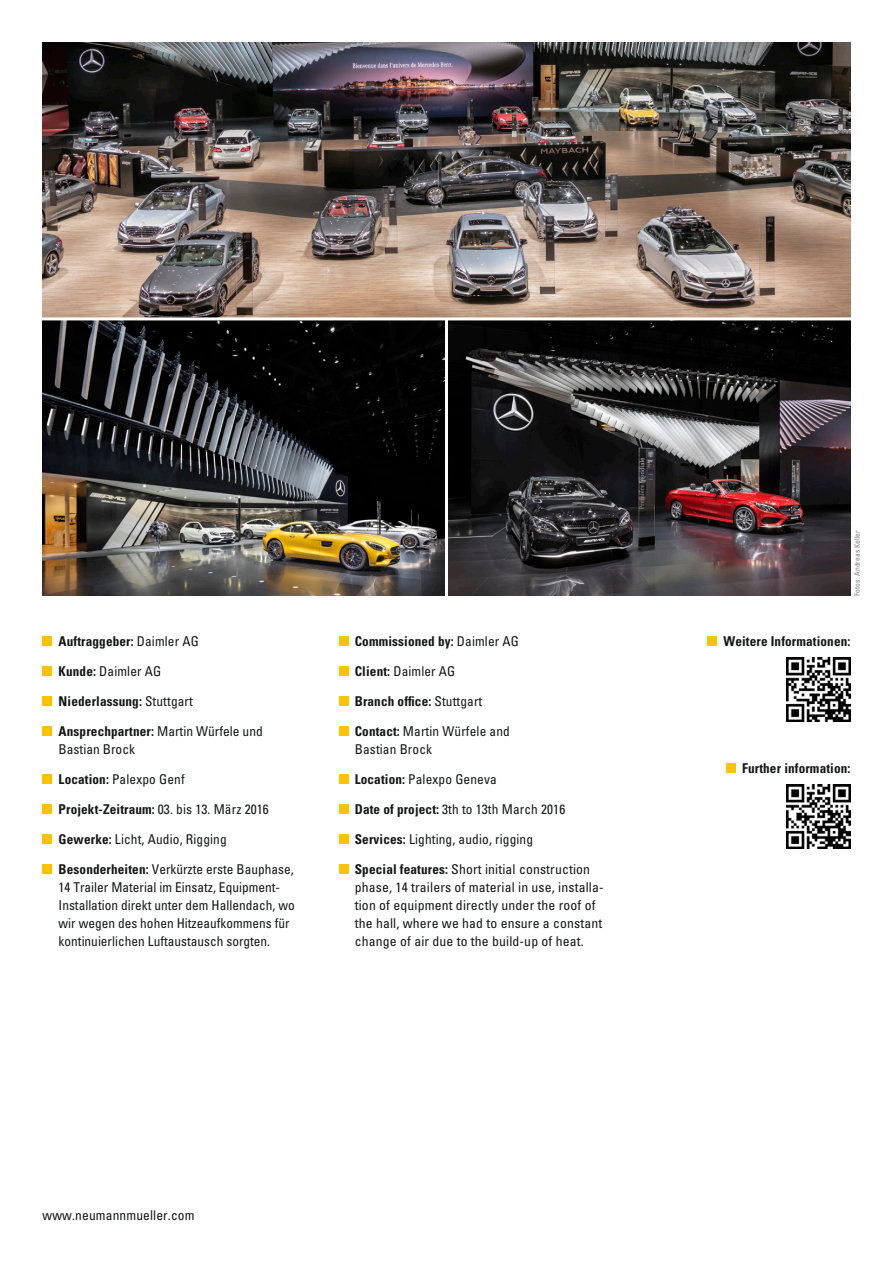
<style>
.page{position:relative;width:893px;height:1263px;background:#fff}
.page>*{position:absolute;margin:0;border:0;box-sizing:border-box;transform-origin:0 0}
.t1{font:condensed 13.5px/18px "Univers";letter-spacing:.01em;color:#151616}
.t2{font:700 condensed 13.5px "Univers";letter-spacing:.01em;color:#151616}
.t3{font:condensed 7.5px "Univers";letter-spacing:.01em;color:#818281}
.s1{font-weight:400}
.s2{font-weight:700}
</style>
<div class="page">
<div style="left:339px;top:636px;width:10px;height:10px;background:#fcc200"></div>
<div style="left:339px;top:666px;width:10px;height:10px;background:#fcc200"></div>
<div style="left:339px;top:696px;width:10px;height:10px;background:#fcc200"></div>
<div style="left:339px;top:726px;width:10px;height:10px;background:#fcc200"></div>
<div style="left:339px;top:774px;width:10px;height:10px;background:#fcc200"></div>
<div style="left:339px;top:804px;width:10px;height:10px;background:#fcc200"></div>
<div style="left:339px;top:834px;width:10px;height:10px;background:#fcc200"></div>
<div style="left:339px;top:864px;width:10px;height:10px;background:#fcc200"></div>
<div style="left:43px;top:636px;width:9px;height:10px;background:#fcc200"></div>
<div style="left:43px;top:666px;width:9px;height:10px;background:#fcc200"></div>
<div style="left:43px;top:696px;width:9px;height:10px;background:#fcc200"></div>
<div style="left:43px;top:726px;width:9px;height:10px;background:#fcc200"></div>
<div style="left:43px;top:774px;width:9px;height:10px;background:#fcc200"></div>
<div style="left:43px;top:804px;width:9px;height:10px;background:#fcc200"></div>
<div style="left:43px;top:834px;width:9px;height:10px;background:#fcc200"></div>
<div style="left:43px;top:864px;width:9px;height:10px;background:#fcc200"></div>
<div style="left:707px;top:636px;width:10px;height:10px;background:#fcc200"></div>
<img style="left:787px;top:657px;width:63px;height:64px">
<div style="left:726px;top:763px;width:10px;height:10px;background:#fcc200"></div>
<img style="left:787px;top:784px;width:63px;height:64px">
<img style="left:43px;top:43px;width:807px;height:552px">
<hr style="left:28px;top:317px;width:837px;height:3px;background:#fff">
<hr style="left:445px;top:319px;width:3px;height:290px;background:#fff">
<p class="t2" style="left:59px;top:633px;width:142px">Auftraggeber: <span class="s1">Daimler AG</span></p>
<p class="t1" style="left:59px;top:662px;width:104px"><span class="s2">Kunde:</span> Daimler AG</p>
<p class="t2" style="left:59px;top:693px;width:136px">Niederlassung: <span class="s1">Stuttgart</span></p>
<p class="t1" style="left:59px;top:722px;width:206px"><span class="s2">Ansprechpartner:</span> Martin Würfele und<br>Bastian Brock</p>
<p class="t1" style="left:59px;top:770px;width:128px"><span class="s2">Location:</span> Palexpo Genf</p>
<p class="t2" style="left:59px;top:801px;width:212px">Projekt-Zeitraum: <span class="s1">03. bis 13. März 2016</span></p>
<p class="t1" style="left:59px;top:830px;width:170px"><span class="s2">Gewerke:</span> Licht, Audio, Rigging</p>
<p class="t1" style="left:59px;top:860px;width:238px"><span class="s2">Besonderheiten:</span> Verkürzte erste Bauphase, 14 Trailer Material im Einsatz, Equipment-Installation direkt unter dem Hallendach, wo wir wegen des hohen Hitzeaufkommens für kontinuierlichen Luftaustausch sorgten.</p>
<p class="t2" style="left:355px;top:633px;width:166px">Commissioned by: <span class="s1">Daimler AG</span></p>
<p class="t1" style="left:355px;top:662px;width:102px"><span class="s2">Client:</span> Daimler AG</p>
<p class="t2" style="left:355px;top:693px;width:129px">Branch office: <span class="s1">Stuttgart</span></p>
<p class="t1" style="left:355px;top:722px;width:157px"><span class="s2">Contact:</span> Martin Würfele and<br>Bastian Brock</p>
<p class="t1" style="left:355px;top:770px;width:144px"><span class="s2">Location:</span> Palexpo Geneva</p>
<p class="t1" style="left:355px;top:800px;width:212px"><span class="s2">Date of project:</span> 3th to 13th March 2016</p>
<p class="t1" style="left:355px;top:830px;width:180px"><span class="s2">Services:</span> Lighting, audio, rigging</p>
<p class="t1" style="left:355px;top:860px;width:250px"><span class="s2">Special features:</span> Short initial construction phase, 14 trailers of material in use, installa&shy;tion of equipment directly under the roof of the hall, where we had to ensure a constant change of air due to the build-up of heat.</p>
<p class="t1" style="left:43px;top:1206px;width:154px">www.neumannmueller.com</p>
<p class="t3" style="left:852px;top:596px;width:67px;rotate:-90deg">Fotos: Andreas Keller</p>
<p class="t2" style="left:723px;top:633px;width:128px">Weitere Informationen:</p>
<p class="t2" style="left:742px;top:760px;width:110px">Further information:</p>
</div>
